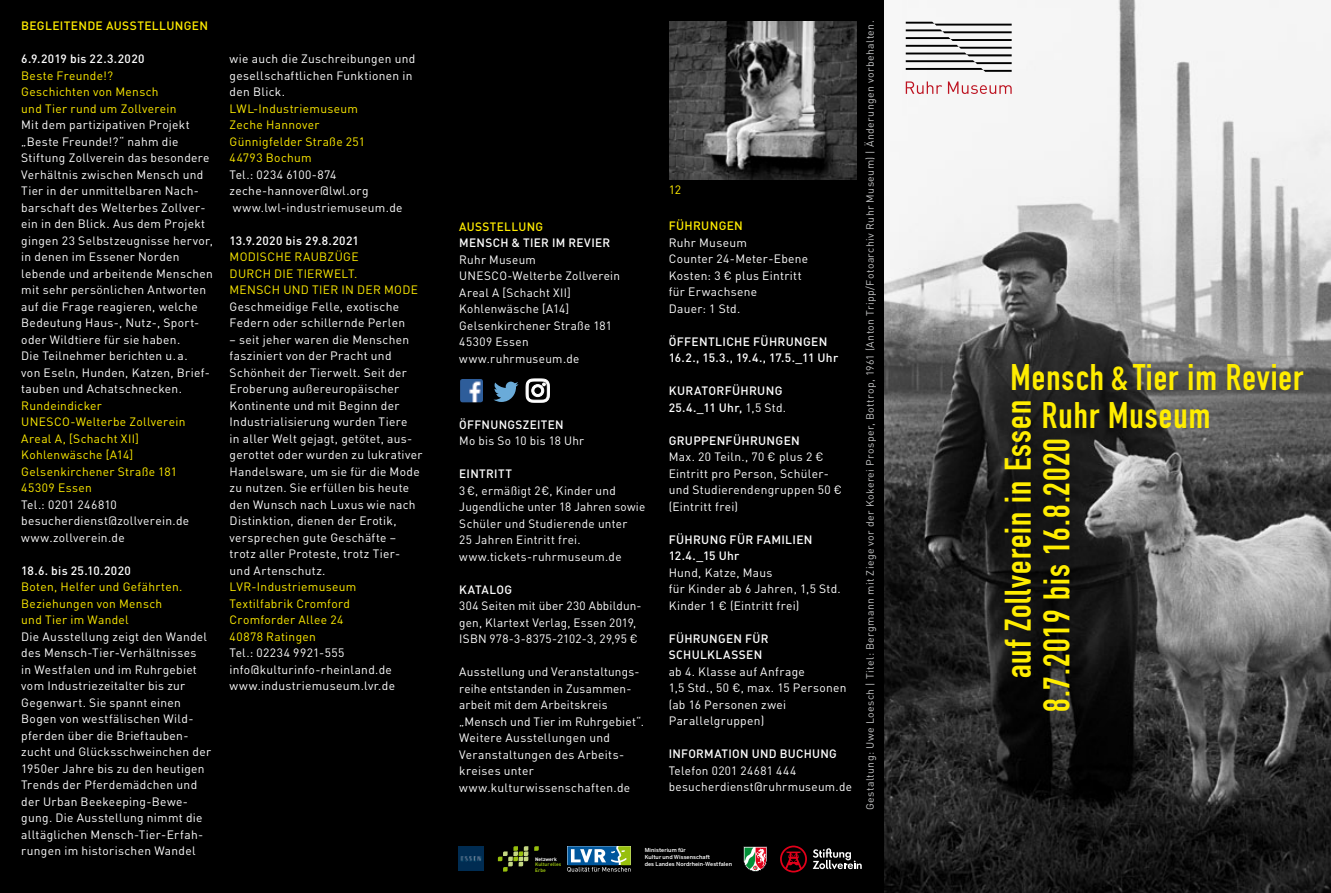
<style>
.page{position:relative;width:1331px;height:893px;background:#fff}
.page>*{position:absolute;margin:0;border:0;box-sizing:border-box;transform-origin:0 0}
.t1{font:700 36.45px/38.7px "DIN Condensed";letter-spacing:.03em;color:#ffed00}
.t2{font:12px/16.5px "DIN";letter-spacing:.025em;color:#fff}
.t3{font:12px/16.5px "DIN";letter-spacing:.025em;color:#ffed00}
.t4{font:500 12px/16.5px "DINCE";letter-spacing:.025em;color:#fff}
.t5{font:500 12px "DINCE";letter-spacing:.025em;color:#ffed00}
.t6{font:12px/16.5px "DIN Medium Alternate";letter-spacing:.025em;color:#fff}
.t7{font:10.5px "DIN";letter-spacing:.035em;color:#c6c7c8}
.t8{font:500 5.55px/7.1px "Benton Sans";letter-spacing:.01em;color:#fff}
.t9{font:700 4.95px/5.2px "DIN";color:#97bf0d}
.t10{font:700 4.95px "DIN";color:#fff}
.s1{font-family:"DIN";font-weight:400}
</style>
<div class="page">
<div style="left:0;top:0;width:884px;height:893px;background:#000"></div>
<img style="left:884px;top:0;width:447px;height:893px">
<svg style="left:906px;top:81px;width:36px;height:13px"></svg>
<svg style="left:948px;top:81px;width:64px;height:13px"></svg>
<svg style="left:906px;top:22px;width:106px;height:50px"></svg>
<img style="left:669px;top:21px;width:187px;height:159px">
<img style="left:458px;top:846px;width:26px;height:25px">
<svg style="left:743px;top:846px;width:24px;height:25px"></svg>
<svg style="left:498px;top:846px;width:30px;height:26px"></svg>
<svg style="left:534px;top:846px;width:5px;height:5px"></svg>
<svg style="left:567px;top:846px;width:64px;height:26px;background:#547c85"></svg>
<svg style="left:780px;top:846px;width:27px;height:26px"></svg>
<svg style="left:813px;top:848px;width:49px;height:21px"></svg>
<img style="left:460px;top:379px;width:23px;height:23px">
<svg style="left:493px;top:382px;width:26px;height:20px"></svg>
<svg style="left:526px;top:379px;width:23px;height:23px"></svg>
<p class="t5" style="left:21px;top:18px;width:109px">BEGLEITENDE AUSST</p>
<p class="t5" style="left:144px;top:18px;width:65px">ELLUNGEN</p>
<p class="t4" style="left:21px;top:50px;width:125px">6.9.2019 BIS 22.3.2020</p>
<p class="t3" style="left:21px;top:67px;width:157px">Beste Freunde!?<br>Geschichten von Mensch und Tier rund um Zollverein</p>
<p class="t2" style="left:21px;top:117px;width:193px">Mit dem partizipativen Projekt „Beste Freunde!?“ nahm die<br>Stiftung Zollverein das besondere<br>Verhältnis zwischen Mensch und<br>Tier in der unmittelbaren Nach&shy;barschaft des Welterbes Zollver&shy;ein in den Blick. Aus dem Projekt gingen 23 Selbstzeugnisse hervor, in denen im Essener Norden lebende und arbeitende Menschen mit sehr persönlichen Antworten auf die Frage reagieren, welche<br>Bedeutung Haus-, Nutz-, Sport&shy;oder Wildtiere für sie haben.<br>Die Teilnehmer berichten u. a.<br>von Eseln, Hunden, Katzen, Brief&shy;tauben und Achatschnecken.</p>
<p class="t3" style="left:21px;top:397px;width:166px">Rundeindicker<br>UNESCO-Welterbe Zollverein<br>Areal A, [Schacht XII]<br>Kohlenwäsche [A14]<br>Gelsenkirchener Straße 181<br>45309 Essen</p>
<p class="t2" style="left:21px;top:496px;width:169px">Tel.: 0201 246810 besucherdienst@zollverein.de www.zollverein.de</p>
<p class="t4" style="left:21px;top:561px;width:111px">18.6. BIS 25.10.2020</p>
<p class="t3" style="left:21px;top:579px;width:163px">Boten, Helfer und Gefährten.<br>Beziehungen von Mensch und Tier im Wandel</p>
<p class="t2" style="left:21px;top:628px;width:191px">Die Ausstellung zeigt den Wandel des Mensch-Tier-Verhältnisses<br>in Westfalen und im Ruhrgebiet vom Industriezeitalter bis zur<br>Gegenwart. Sie spannt einen<br>Bogen von westfälischen Wild&shy;pferden über die Brieftauben&shy;zucht und Glücksschweinchen der<br>1950er Jahre bis zu den heutigen<br>Trends der Pferdemädchen und der Urban Beekeeping-Bewe&shy;gung. Die Ausstellung nimmt die alltäglichen Mensch-Tier-Erfah&shy;rungen im historischen Wandel</p>
<p class="t2" style="left:230px;top:51px;width:187px">wie auch die Zuschreibungen und gesellschaftlichen Funktionen in den Blick.</p>
<p class="t3" style="left:230px;top:100px;width:137px">LWL-Industriemuseum<br>Zeche Hannover<br>Günnigfelder Straße 251<br>44793 Bochum</p>
<p class="t2" style="left:230px;top:166px;width:175px">Tel.: 0234 6100-874 zeche-hannover@lwl.org www.lwl-industriemuseum.de</p>
<p class="t4" style="left:230px;top:232px;width:131px">13.9.2020 BIS 29.8.2021</p>
<p class="t3" style="left:230px;top:249px;width:190px">MODISCHE RAUBZÜGE<br>DURCH DIE TIERWELT.<br>MENSCH UND TIER IN DER MODE</p>
<p class="t2" style="left:230px;top:298px;width:177px">Geschmeidige Felle, exotische<br>Federn oder schillernde Perlen</p>
<p class="t2" style="left:230px;top:331px;width:194px">– seit jeher waren die Menschen fasziniert von der Pracht und<br>Schönheit der Tierwelt. Seit der<br>Eroberung außereuropäischer<br>Kontinente und mit Beginn der<br>Industrialisierung wurden Tiere<br>in aller Welt gejagt, getötet, aus&shy;gerottet oder wurden zu lukrativer<br>Handelsware, um sie für die Mode zu nutzen. Sie erfüllen bis heute den Wunsch nach Luxus wie nach<br>Distinktion, dienen der Erotik, versprechen gute Geschäfte – trotz aller Proteste, trotz Tier&shy;und Artenschutz.</p>
<p class="t3" style="left:230px;top:579px;width:128px">LVR-Industriemuseum<br>Textilfabrik Cromford<br>Cromforder Allee 24<br>40878 Ratingen</p>
<p class="t2" style="left:230px;top:645px;width:167px">Tel.: 02234 9921-555 info@kulturinfo-rheinland.de www.industriemuseum.lvr.de</p>
<p class="t5" style="left:459px;top:218px;width:68px">AUSSTELLUNG</p>
<p class="t4" style="left:459px;top:234px;width:9px">MEN</p>
<p class="t4" style="left:485px;top:234px;width:118px">SCH &amp; TIER IM REVIER</p>
<p class="t2" style="left:459px;top:251px;width:162px">Ruhr Museum<br>UNESCO-Welterbe Zollverein<br>Areal A [Schacht XII]<br>Kohlenwäsche [A14]<br>Gelsenkirchener Straße 181<br>45309 Essen www.ruhrmuseum.de</p>
<p class="t4" style="left:459px;top:416px;width:17px">ÖFFNUNG</p>
<p class="t4" style="left:516px;top:416px;width:41px">SZEITEN</p>
<p class="t2" style="left:459px;top:433px;width:126px">Mo bis So 10 bis 18 Uhr</p>
<p class="t4" style="left:459px;top:465px;width:54px">EINTRITT</p>
<p class="t2" style="left:459px;top:482px;width:188px">3€, ermäßigt 2€, Kinder und<br>Jugendliche unter 18 Jahren sowie<br>Schüler und Studierende unter<br>25 Jahren Eintritt frei. www.tickets-ruhrmuseum.de</p>
<p class="t4" style="left:459px;top:581px;width:54px">KATALOG</p>
<p class="t2" style="left:459px;top:598px;width:184px">304 Seiten mit über 230 Abbildun&shy;gen, Klartext Verlag, Essen 2019,<br>ISBN 978-3-8375-2102-3, 29,95 €</p>
<p class="t2" style="left:459px;top:664px;width:186px">Ausstellung und Veranstaltungs&shy;reihe entstanden in Zusammen&shy;arbeit mit dem Arbeitskreis „Mensch und Tier im Ruhrgebiet“.<br>Weitere Ausstellungen und<br>Veranstaltungen des Arbeits&shy;kreises unter www.kulturwissenschaften.de</p>
<p class="t3" style="left:669px;top:182px;width:14px">12</p>
<p class="t5" style="left:669px;top:218px;width:76px">FÜHRUNGEN</p>
<p class="t2" style="left:669px;top:234px;width:141px">Ruhr Museum<br>Counter 24-Meter-Ebene<br>Kosten: 3 € plus Eintritt für Erwachsene<br>Dauer: 1 Std.</p>
<p class="t4" style="left:669px;top:333px;width:17px">ÖFFEN</p>
<p class="t4" style="left:669px;top:333px;width:171px;text-indent:39px">TLICHE FÜHRUNGEN<br>16.2., 15.3., 19.4., 17.5._11 UHR</p>
<p class="t4" style="left:669px;top:382px;width:119px">KURATORFÜHRUNG<br>25.4._11 UHR, <span class="s1">1,5 Std.</span></p>
<p class="t4" style="left:669px;top:432px;width:50px">GRUPPENFÜHRUNGEN</p>
<p class="t2" style="left:669px;top:449px;width:175px">Max. 20 Teiln., 70 € plus 2 €<br>Eintritt pro Person, Schüler&shy;und Studierendengruppen 50 € (Eintritt frei)</p>
<p class="t4" style="left:669px;top:531px;width:17px">FÜHRUNG</p>
<p class="t4" style="left:730px;top:531px;width:9px">FÜR</p>
<p class="t4" style="left:756px;top:531px;width:48px">FAMILIEN</p>
<p class="t4" style="left:669px;top:547px;width:72px">12.4._15 UHR</p>
<p class="t2" style="left:669px;top:564px;width:174px">Hund, Katze, Maus<br>für Kinder ab 6 Jahren, 1,5 Std.<br>Kinder 1 € (Eintritt frei)</p>
<p class="t6" style="left:669px;top:630px;width:101px">FÜHRUNGEN FÜR<br>SCHULKLASSEN</p>
<p class="t2" style="left:669px;top:663px;width:179px">ab 4. Klasse auf Anfrage<br>1,5 Std., 50 €, max. 15 Personen (ab 16 Personen zwei<br>Parallelgruppen)</p>
<p class="t4" style="left:669px;top:745px;width:170px">INFORMATION UND BUCHUNG</p>
<p class="t2" style="left:669px;top:762px;width:185px">Telefon 0201 24681 444 besucherdienst@ruhrmuseum.de</p>
<p class="t7" style="left:864px;top:810px;width:791px;rotate:-90deg">Gestaltung: Uwe Loesch | Titel: Bergmann mit Ziege vor der Kokerei Prosper, Bottrop, 1961 (Anton Tripp/Fotoarchiv Ruhr Museum) | Änderungen vorbehalten.</p>
<p class="t10" style="left:535px;top:856px;width:23px">Netzwerk</p>
<p class="t9" style="left:535px;top:862px;width:28px">Kulturelles<br>Erbe</p>
<p class="t8" style="left:645px;top:847px;width:89px">Ministerium für<br>Kultur und Wissenschaft<br>des Landes Nordrhein-Westfalen</p>
<h1 class="t1" style="left:1042px;top:358px;width:263px;line-height:38px;text-indent:-32px">Mensch &amp; Tier im Revier<br>Ruhr Museum</h1>
<h1 class="t1" style="left:998px;top:712px;width:313px;text-indent:34px;rotate:-90deg">auf Zollverein in Essen<br>8.7.2019 bis 16.8.2020</h1>
</div>
